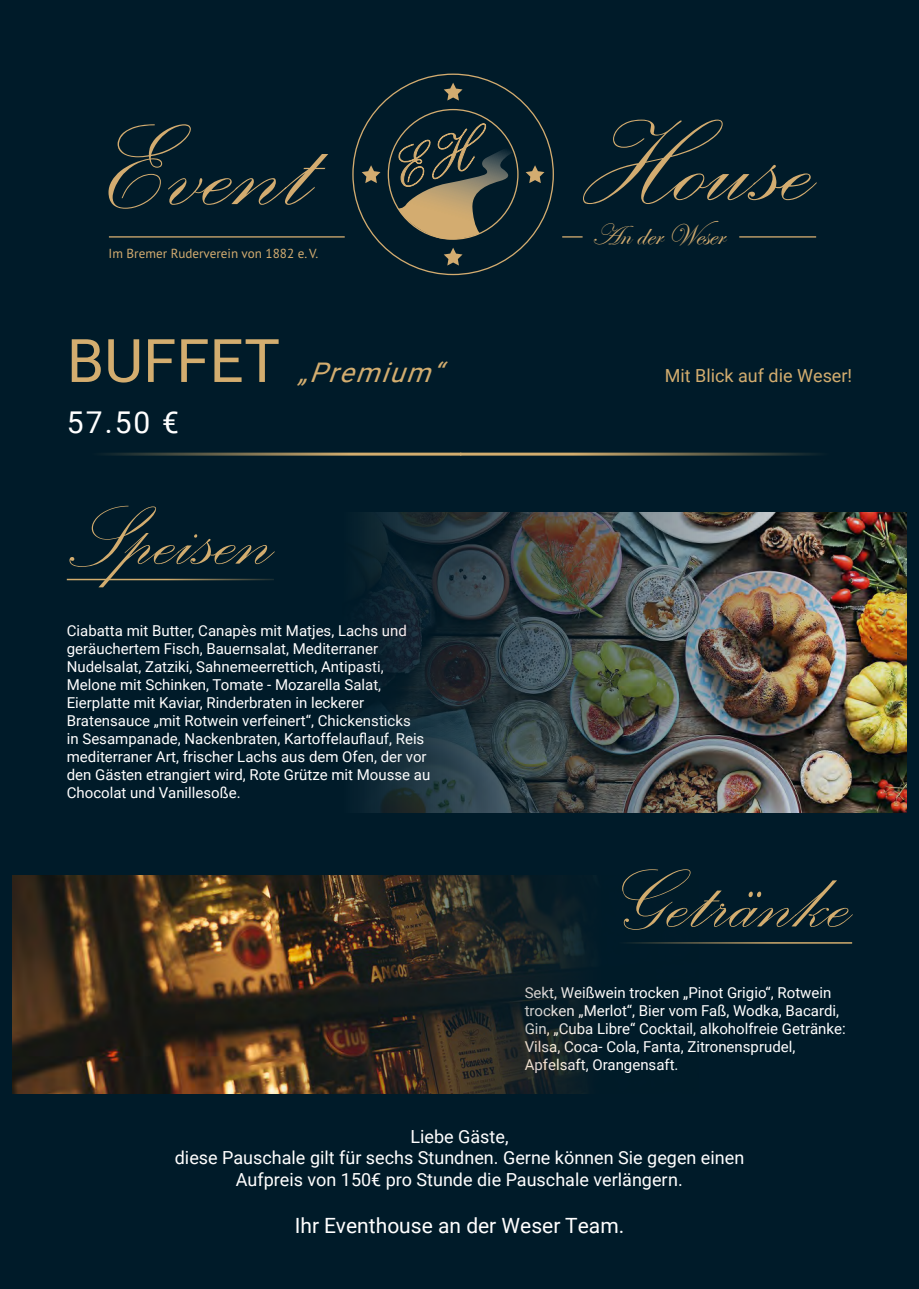
<style>
.page{position:relative;width:919px;height:1289px;background:#fff}
.page>*{position:absolute;margin:0;border:0;box-sizing:border-box;transform-origin:0 0}
.t1{font:150.75px "Palace Script";color:#d3ac70}
.t2{font:108px "Palace Script";color:#d3ad6f}
.t3{font:60px "Roboto";color:#d3ad6f}
.t4{font:30.15px "Edwardian Script ITC";color:#d3ac70}
.t5{font:30px "Roboto";color:#fff}
.t6{font:italic 27px "Roboto";color:#d3ad6f}
.t7{font:21px "Roboto";color:#fff}
.t8{font:18px/21.6px "Roboto";color:#fff;text-align:center}
.t9{font:18px "Roboto";color:#d3ad6f}
.t10{font:15px/18px "Roboto";color:#fff}
.t11{font:13.2px "PT Sans Pro";color:#d3ac70}
</style>
<div class="page">
<div style="left:0;top:0;width:918px;height:1288px;background:#001b29"></div>
<hr style="left:67px;top:452px;width:394px;height:3px;background:#d2ad6e">
<hr style="left:460px;top:452px;width:392px;height:3px;background:#d2ad6e">
<hr style="left:67px;top:578px;width:207px;height:2px;background:#d2ad6e">
<hr style="left:617px;top:942px;width:235px;height:1px;background:#d2ad6e">
<img style="left:220px;top:512px;width:686px;height:300px">
<hr style="left:109px;top:236px;width:236px;height:1px;background:#d3ac70">
<hr style="left:739px;top:236px;width:77px;height:1px;background:#d3ac70">
<svg style="left:562px;top:236px;width:20px;height:1px"></svg>
<svg style="left:361px;top:165px;width:19px;height:18px"></svg>
<svg style="left:525px;top:165px;width:19px;height:18px"></svg>
<svg style="left:444px;top:83px;width:18px;height:18px"></svg>
<svg style="left:398px;top:123px;width:114px;height:142px"></svg>
<img style="left:13px;top:875px;width:685px;height:218px">
<h1 class="t1" style="left:104px;top:69px;width:211px">Event</h1>
<h1 class="t1" style="left:576px;top:65px;width:240px">House</h1>
<h3 class="t4" style="left:591px;top:218px;width:135px">An der Weser</h3>
<p class="t11" style="left:109px;top:244px;width:211px">Im Bremer Ruderverein von 1882 e. V.</p>
<h3 class="t3" style="left:67px;top:318px;width:215px">BUFFET</h3>
<h3 class="t5" style="left:67px;top:401px;width:114px">57.50 €</h3>
<h3 class="t6" style="left:298px;top:353px;width:158px">„Premium“</h3>
<p class="t9" style="left:664px;top:363px;width:189px">Mit Blick auf die Weser!</p>
<h2 class="t2" style="left:67px;top:467px;width:209px">Speisen</h2>
<p class="t10" style="left:67px;top:620px;width:365px">Ciabatta mit Butter, Canapѐs mit Matjes, Lachs und geräuchertem Fisch, Bauernsalat, Mediterraner Nudelsalat, Zatziki, Sahnemeerrettich, Antipasti, Melone mit Schinken, Tomate - Mozarella Salat, Eierplatte mit Kaviar, Rinderbraten in leckerer Bratensauce „mit Rotwein verfeinert“, Chickensticks<br>in Sesampanade, Nackenbraten, Kartoffelauflauf, Reis mediterraner Art, frischer Lachs aus dem Ofen, der vor den Gästen etrangiert wird, Rote Grütze mit Mousse au Chocolat und Vanillesoße.</p>
<h2 class="t2" style="left:617px;top:829px;width:236px">Getränke</h2>
<p class="t10" style="left:524px;top:983px;width:322px">Sekt, Weißwein trocken „Pinot Grigio“, Rotwein trocken „Merlot“, Bier vom Faß, Wodka, Bacardi, Gin, „Cuba Libre“ Cocktail, alkoholfreie Getränke:<br>Vilsa, Coca- Cola, Fanta, Zitronensprudel, Apfelsaft, Orangensaft.</p>
<p class="t8" style="left:175px;top:1124px;width:571px">Liebe Gäste,<br>diese Pauschale gilt für sechs Stundnen. Gerne können Sie gegen einen<br>Aufpreis von 150€ pro Stunde die Pauschale verlängern.</p>
<h3 class="t7" style="left:295px;top:1210px;width:331px">Ihr Eventhouse an der Weser Team.</h3>
</div>
